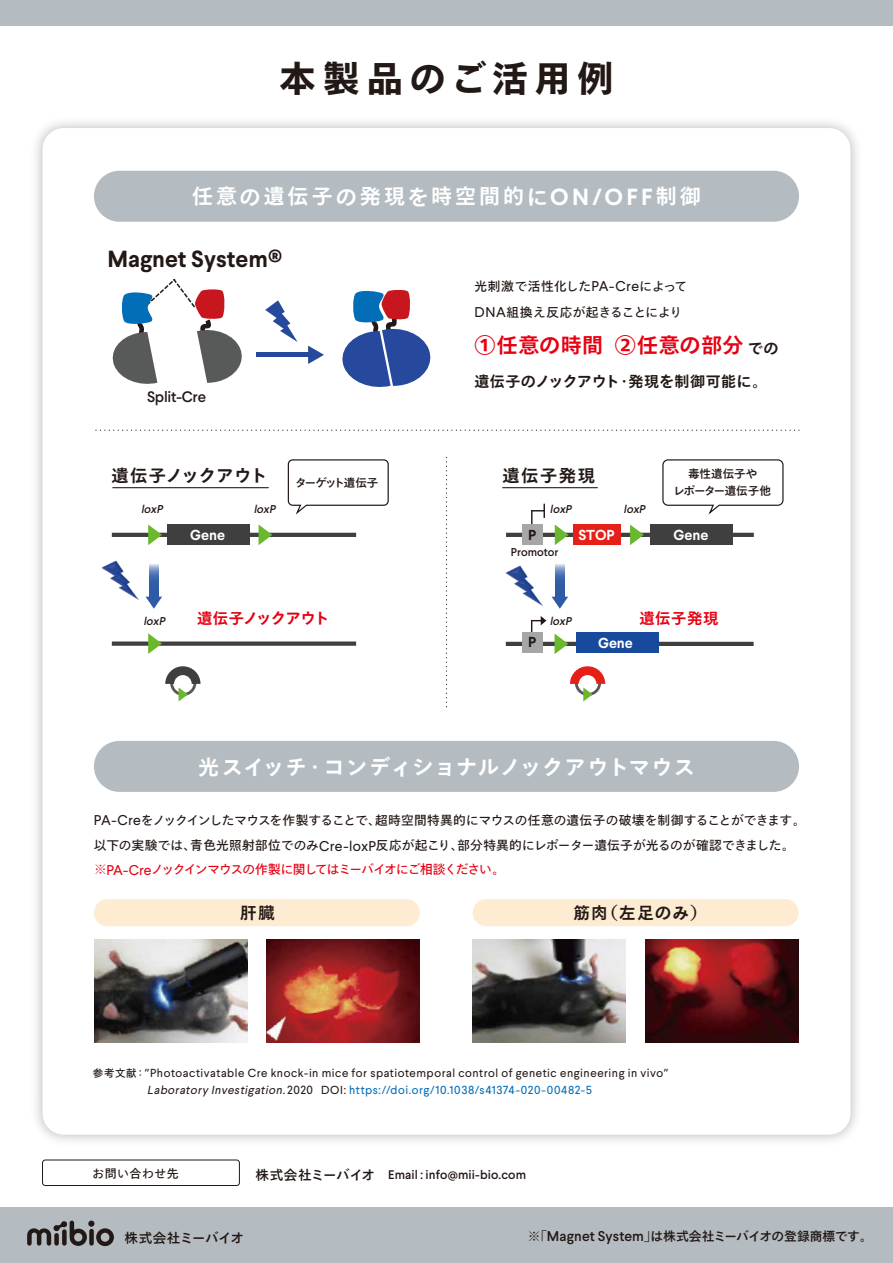
<style>
.page{position:relative;width:893px;height:1263px;background:#fff}
.page>*{position:absolute;margin:0;border:0;box-sizing:border-box;transform-origin:0 0}
.t1{font:800 36px "Tazugane Gothic Std N";letter-spacing:.19em;color:#221815}
.t2{font:700 23.25px "Larsseit";color:#221815}
.t3{font:700 21.15px "Tazugane Gothic Std N";letter-spacing:.03em;color:#fff}
.t4{font:700 21px "Tazugane Gothic Std N";letter-spacing:.15em;color:#fff}
.t5{font:700 21px "Tazugane Gothic Std N";letter-spacing:.035em;color:#e60012}
.t6{font:700 17.4px "Tazugane Gothic Std N";letter-spacing:-.025em;color:#221815}
.t7{font:700 17.25px "Tazugane Gothic Std N";letter-spacing:.095em;color:#221815}
.t8{font:700 16.5px "Tazugane Gothic Std N";color:#221815}
.t9{font:700 15.6px "Tazugane Gothic Std N";letter-spacing:-.08em;color:#e60012}
.t10{font:700 15.3px "Tazugane Gothic Std N";letter-spacing:.04em;color:#e60012}
.t11{font:500 15.15px "Larsseit";letter-spacing:-.015em;color:#221815}
.t12{font:700 15px "Tazugane Gothic Std N";letter-spacing:.04em;color:#221815}
.t13{font:700 14.4px "Larsseit";color:#fff}
.t14{font:700 14.4px "Larsseit";color:#221815}
.t15{font:500 13.5px "Tazugane Gothic Std N";letter-spacing:-.03em;color:#221815}
.t16{font:12.75px/25.5px "Tazugane Gothic Std N";letter-spacing:-.005em;color:#221815}
.t17{font:12.75px "Tazugane Gothic Std N";letter-spacing:-.075em;color:#e60012}
.t18{font:500 12.75px "Tazugane Gothic Std N";letter-spacing:-.015em;color:#221815}
.t19{font:500 12.45px "Larsseit";letter-spacing:.01em;color:#221815}
.t20{font:12px "Tazugane Gothic Std N";letter-spacing:.035em;color:#221815}
.t21{font:11.7px "Larsseit";letter-spacing:.045em;color:#221815}
.t22{font:11.7px "Larsseit";letter-spacing:.05em;color:#036eb8}
.t23{font:500 11.55px/17.2px "Tazugane Gothic Std N";color:#221815;text-align:center}
.t24{font:500 11.55px "Tazugane Gothic Std N";letter-spacing:-.095em;color:#221815}
.t25{font:italic 500 11.4px "Larsseit";color:#221815}
.t26{font:500 11.4px "Larsseit";color:#221815}
.s1{font-size:21.15px}
.s2{font-family:"Larsseit";font-size:23.25px}
.s3{font-family:"Larsseit";font-size:14.1px}
.s4{font-size:15.15px;color:#221815}
.s5{font-size:15.15px}
.s6{font-size:17.25px}
.s7{font-size:15.3px}
.s8{font-size:21px}
.s9{font-size:16.65px}
.s10{font-family:"Tazugane Gothic Std N";font-size:10.5px}
.s11{font-style:italic;color:#221815}
.s12{font-size:11.85px;color:#221815}
.s13{color:#221815}
.s14{font-family:"Tazugane Gothic Std N";font-size:13.5px}
</style>
<div class="page">
<div style="left:0;top:1208px;width:893px;height:55px;background:#b5bcc1"></div>
<div style="left:0;top:0;width:893px;height:26px;background:#b5bcc1"></div>
<img style="left:36px;top:122px;width:821px;height:1019px">
<div style="left:43px;top:128px;width:807px;height:1007px;background:#fff;border-radius:21px"></div>
<div style="left:42px;top:1159px;width:198px;height:27px;border:1px solid #221815;border-radius:3px"></div>
<div style="left:94px;top:171px;width:705px;height:51px;background:#b5bcc1;border-radius:26px"></div>
<div style="left:94px;top:741px;width:705px;height:51px;background:#b5bcc1;border-radius:26px"></div>
<div style="left:94px;top:899px;width:326px;height:27px;background:#feecd2;border-radius:14px"></div>
<svg style="left:27px;top:1220px;width:87px;height:26px"></svg>
<svg style="left:446px;top:457px;width:1px;height:250px"></svg>
<svg style="left:95px;top:430px;width:704px;height:1px"></svg>
<svg style="left:265px;top:300px;width:33px;height:42px"></svg>
<svg style="left:112px;top:278px;width:130px;height:106px"></svg>
<svg style="left:308px;top:346px;width:16px;height:18px"></svg>
<hr style="left:257px;top:353px;width:52px;height:4px;background:#26499d">
<svg style="left:149px;top:564px;width:9px;height:33px"></svg>
<svg style="left:146px;top:597px;width:16px;height:12px"></svg>
<hr style="left:112px;top:533px;width:244px;height:4px;background:#403f40">
<svg style="left:259px;top:525px;width:13px;height:20px"></svg>
<div style="left:167px;top:524px;width:82px;height:21px;background:#403f40"></div>
<svg style="left:148px;top:524px;width:14px;height:21px"></svg>
<div style="left:112px;top:641px;width:244px;height:5px;background:#403f40"></div>
<svg style="left:148px;top:633px;width:14px;height:21px"></svg>
<svg style="left:165px;top:666px;width:35px;height:35px"></svg>
<img style="left:102px;top:560px;width:37px;height:40px">
<svg style="left:555px;top:564px;width:9px;height:33px"></svg>
<svg style="left:552px;top:597px;width:16px;height:12px"></svg>
<svg style="left:531px;top:504px;width:14px;height:20px"></svg>
<hr style="left:506px;top:533px;width:248px;height:4px;background:#403f40">
<svg style="left:630px;top:524px;width:14px;height:21px"></svg>
<div style="left:573px;top:524px;width:48px;height:21px;background:#e71f19"></div>
<svg style="left:555px;top:524px;width:13px;height:21px"></svg>
<svg style="left:570px;top:666px;width:35px;height:35px"></svg>
<div style="left:651px;top:524px;width:82px;height:21px;background:#403f40"></div>
<div style="left:522px;top:524px;width:21px;height:21px;background:#a7a6a6"></div>
<svg style="left:531px;top:616px;width:15px;height:16px"></svg>
<hr style="left:506px;top:642px;width:248px;height:4px;background:#403f40">
<svg style="left:554px;top:633px;width:14px;height:21px"></svg>
<div style="left:576px;top:632px;width:83px;height:21px;background:#17499d"></div>
<div style="left:522px;top:632px;width:21px;height:21px;background:#a7a6a6"></div>
<img style="left:505px;top:566px;width:37px;height:39px">
<svg style="left:287px;top:459px;width:102px;height:56px"></svg>
<svg style="left:662px;top:459px;width:122px;height:56px"></svg>
<hr style="left:113px;top:487px;width:155px;height:1px;background:#221815">
<div style="left:473px;top:899px;width:326px;height:27px;background:#feecd2;border-radius:14px"></div>
<hr style="left:503px;top:487px;width:94px;height:1px;background:#221815">
<svg style="left:342px;top:289px;width:89px;height:98px"></svg>
<img style="left:94px;top:939px;width:153px;height:104px">
<img style="left:267px;top:939px;width:153px;height:104px">
<img style="left:473px;top:939px;width:153px;height:104px">
<img style="left:646px;top:939px;width:153px;height:104px">
<h1 class="t1" style="left:279px;top:58px;width:336px">本製品のご活用例</h1>
<h3 class="t4" style="left:192px;top:182px;width:510px">任意<span class="s1">の</span>遺伝子<span class="s1">の</span>発現<span class="s1">を</span>時空間的<span class="s1">に</span><span class="s2">ON/OFF</span>制御</h3>
<h2 class="t2" style="left:107px;top:243px;width:176px">Magnet System®</h2>
<p class="t11" style="left:147px;top:387px;width:60px">Split-Cre</p>
<p class="t16" style="left:474px;top:274px;width:214px">光刺激で活性化した<span class="s3">PA-Cre</span>によって<br><span class="s3">DNA</span>組換え反応が起きることにより</p>
<h3 class="t5" style="left:474px;top:331px;width:306px">①任意<span class="s1">の</span>時間 ②任意<span class="s1">の</span>部分<span class="s4">での</span></h3>
<p class="t12" style="left:474px;top:371px;width:294px">遺伝子<span class="s5">のノックアウト</span>・発現<span class="s5">を</span>制御可能<span class="s5">に</span>。</p>
<h3 class="t6" style="left:111px;top:463px;width:158px"><span class="s6">遺伝子</span>ノックアウト</h3>
<h3 class="t7" style="left:502px;top:463px;width:94px">遺伝子発現</h3>
<p class="t24" style="left:295px;top:474px;width:85px">ターゲット遺伝子</p>
<p class="t25" style="left:141px;top:502px;width:26px">loxP</p>
<p class="t25" style="left:254px;top:502px;width:26px">loxP</p>
<p class="t13" style="left:190px;top:525px;width:36px">Gene</p>
<p class="t25" style="left:550px;top:502px;width:26px">loxP</p>
<p class="t25" style="left:624px;top:502px;width:26px">loxP</p>
<p class="t14" style="left:528px;top:525px;width:10px">P</p>
<p class="t13" style="left:578px;top:525px;width:38px">STOP</p>
<p class="t26" style="left:511px;top:545px;width:49px">Promotor</p>
<p class="t23" style="left:673px;top:466px;width:99px">毒性遺伝子や<br>レポーター遺伝子他</p>
<p class="t13" style="left:674px;top:525px;width:36px">Gene</p>
<p class="t25" style="left:143px;top:613px;width:26px">loxP</p>
<p class="t9" style="left:197px;top:607px;width:134px"><span class="s7">遺伝子</span>ノックアウト</p>
<p class="t10" style="left:640px;top:608px;width:81px">遺伝子発現</p>
<p class="t25" style="left:550px;top:613px;width:26px">loxP</p>
<p class="t14" style="left:528px;top:633px;width:10px">P</p>
<p class="t13" style="left:598px;top:633px;width:36px">Gene</p>
<h3 class="t3" style="left:198px;top:752px;width:498px"><span class="s8">光</span>スイッチ<span class="s8">・</span>コンディショナルノックアウトマウス</h3>
<p class="t16" style="left:94px;top:808px;width:713px"><span class="s3">PA-Cre</span>をノックインしたマウスを作製することで、超時空間特異的にマウスの任意の遺伝子の破壊を制御することができます。以下の実験では、青色光照射部位でのみ<span class="s3">Cre-loxP</span>反応が起こり、部分特異的にレポーター遺伝子が光るのが確認できました。</p>
<p class="t17" style="left:94px;top:861px;width:412px">※<span class="s3">PA-Cre</span>ノックインマウスの作製に関してはミーバイオにご相談ください。</p>
<p class="t8" style="left:240px;top:901px;width:36px">肝臓</p>
<p class="t8" style="left:573px;top:901px;width:135px">筋肉（左足<span class="s9">のみ</span>）</p>
<p class="t21" style="left:93px;top:1065px;width:577px"><span class="s10">参考文献：”</span>Photoactivatable Cre knock-in mice for spatiotemporal control of genetic engineering in vivo<span class="s10">”</span></p>
<p class="t22" style="left:147px;top:1082px;width:446px"><span class="s11">Laboratory Investigation.</span><span class="s12">2020</span> <span class="s13">DOI:</span> https://doi.org/10.1038/s41374-020-00482-5</p>
<p class="t20" style="left:92px;top:1165px;width:88px">お問い合わせ先</p>
<p class="t19" style="left:256px;top:1166px;width:272px"><span class="s14">株式会社ミーバイオ</span> Email : info@mii-bio.com</p>
<p class="t15" style="left:125px;top:1228px;width:121px">株式会社ミーバイオ</p>
<p class="t18" style="left:528px;top:1227px;width:346px">※「<span class="s3">Magnet System</span>」は株式会社ミーバイオの登録商標です。</p>
</div>
